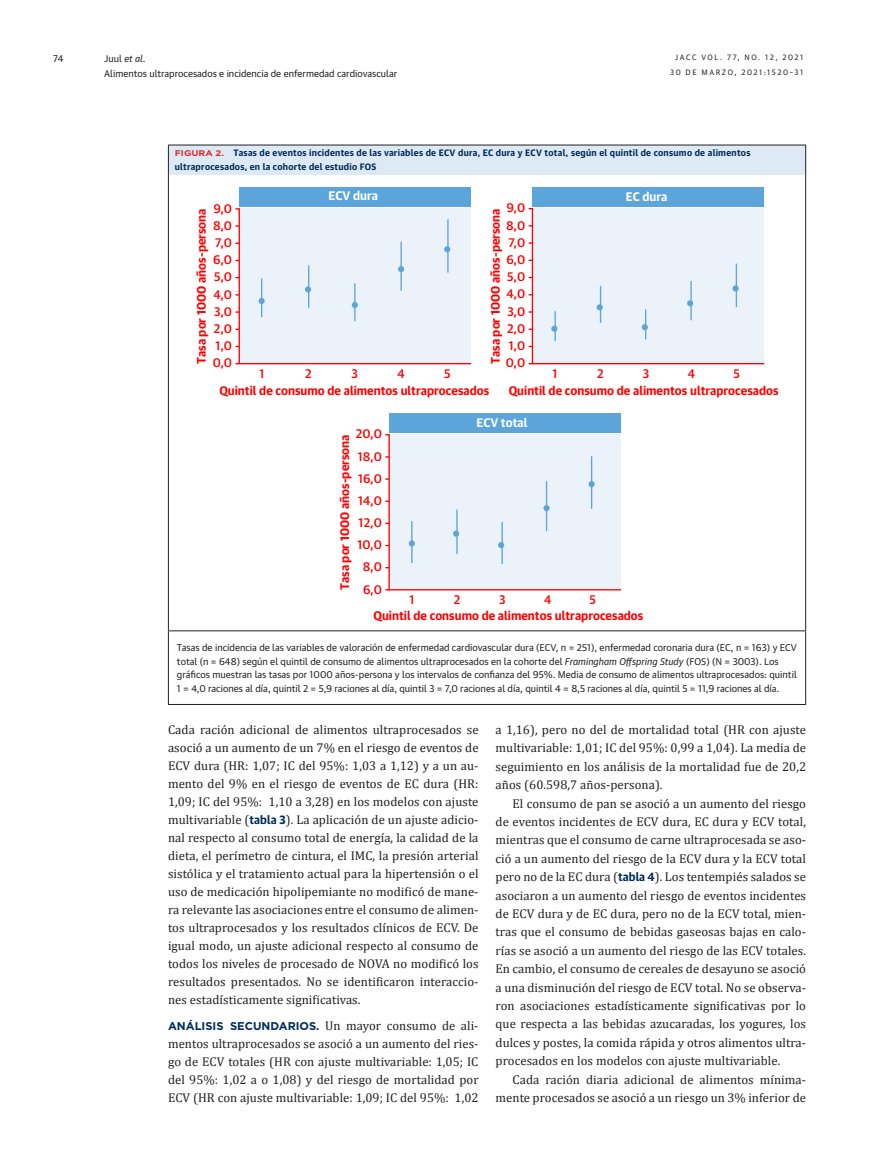
<style>
.page{position:relative;width:872px;height:1170px;background:#fff}
.page>*{position:absolute;margin:0;border:0;box-sizing:border-box;transform-origin:0 0}
.t1{font:12.75px/18px "Cambria";letter-spacing:.005em;color:#221f1f;text-align:justify}
.t2{font:700 12px "Guardian Text Sans";color:#f00}
.t3{font:500 12px "Guardian Text Sans";color:#f00}
.t4{font:700 12px "Guardian Text Sans";color:#fff}
.t5{font:700 11.25px "Gotham";color:#002c5b}
.t6{font:9.45px/13.5px "Guardian Text Sans";color:#221f1f}
.t7{font:italic 9.45px "Guardian Text Sans";color:#221f1f}
.t8{font:700 9px/13.5px "Guardian Text Sans";letter-spacing:.03em;color:#002c5b}
.t9{font:7.5px "Guardian Text Sans";letter-spacing:.205em;color:#221f1f}
.s1{font-style:normal}
.s2{font-family:"Gotham";font-size:8.25px;color:#e12a2c}
.s3{font-style:italic}
.s4{font-family:"Guardian Text Sans";font-weight:700;font-size:11.55px;color:#002c5b}
.s5{font-family:"Cambria";font-weight:400;font-size:12.75px;color:#221f1f}
</style>
<div class="page">
<div style="left:168px;top:145px;width:637px;height:29px;background:#dee9f6"></div>
<hr style="left:168px;top:174px;width:1px;height:456px;background:#221f1f">
<hr style="left:805px;top:174px;width:1px;height:456px;background:#221f1f">
<hr style="left:168px;top:630px;width:638px;height:1px;background:#221f1f">
<hr style="left:168px;top:631px;width:1px;height:73px;background:#221f1f">
<hr style="left:805px;top:631px;width:1px;height:73px;background:#221f1f">
<hr style="left:168px;top:704px;width:638px;height:1px;background:#221f1f">
<svg style="left:168px;top:146px;width:1px;height:28px"></svg>
<hr style="left:168px;top:145px;width:638px;height:1px;background:#221f1f">
<svg style="left:805px;top:145px;width:1px;height:29px"></svg>
<div style="left:239px;top:187px;width:231px;height:19px;background:#5ba5da"></div>
<div style="left:532px;top:187px;width:231px;height:19px;background:#5ba5da"></div>
<div style="left:389px;top:413px;width:232px;height:19px;background:#5ba5da"></div>
<div style="left:235px;top:208px;width:237px;height:157px;background:#ebf2fa"></div>
<div style="left:528px;top:207px;width:237px;height:158px;background:#ebf2fa"></div>
<div style="left:385px;top:434px;width:237px;height:157px;background:#ebf2fa"></div>
<p class="t6" style="left:53px;top:52px;width:12px">74</p>
<p class="t7" style="left:104px;top:54px;width:43px"><span class="s1">Juul</span> et al.</p>
<p class="t9" style="left:675px;top:53px;width:130px">JACC VOL. 77, NO. 12, 2021</p>
<p class="t6" style="left:104px;top:67px;width:294px">Alimentos ultraprocesados e incidencia de enfermedad cardiovascular</p>
<p class="t9" style="left:670px;top:68px;width:135px">30 DE MARZO, 2021:1520–31</p>
<p class="t8" style="left:175px;top:147px;width:577px"><span class="s2">FIGURA 2.</span> Tasas de eventos incidentes de las variables de ECV dura, EC dura y ECV total, según el quintil de consumo de alimentos ultraprocesados, en la cohorte del estudio FOS</p>
<p class="t4" style="left:328px;top:191px;width:51px">ECV dura</p>
<p class="t4" style="left:626px;top:192px;width:43px">EC dura</p>
<p class="t3" style="left:506px;top:201px;width:20px">9,0</p>
<p class="t3" style="left:213px;top:201px;width:20px">9,0</p>
<p class="t2" style="left:196px;top:364px;width:157px;rotate:-90deg">Tasa por 1000 años-persona</p>
<p class="t2" style="left:490px;top:364px;width:157px;rotate:-90deg">Tasa por 1000 años-persona</p>
<p class="t3" style="left:506px;top:218px;width:21px">8,0</p>
<p class="t3" style="left:213px;top:219px;width:21px">8,0</p>
<p class="t3" style="left:508px;top:236px;width:18px">7,0</p>
<p class="t3" style="left:215px;top:236px;width:18px">7,0</p>
<p class="t3" style="left:506px;top:253px;width:20px">6,0</p>
<p class="t3" style="left:213px;top:253px;width:20px">6,0</p>
<p class="t3" style="left:507px;top:270px;width:19px">5,0</p>
<p class="t3" style="left:214px;top:270px;width:19px">5,0</p>
<p class="t3" style="left:506px;top:287px;width:20px">4,0</p>
<p class="t3" style="left:213px;top:287px;width:20px">4,0</p>
<p class="t3" style="left:507px;top:304px;width:19px">3,0</p>
<p class="t3" style="left:214px;top:304px;width:19px">3,0</p>
<p class="t3" style="left:507px;top:322px;width:20px">2,0</p>
<p class="t3" style="left:214px;top:322px;width:20px">2,0</p>
<p class="t3" style="left:508px;top:339px;width:18px">1,0</p>
<p class="t3" style="left:215px;top:339px;width:18px">1,0</p>
<p class="t3" style="left:213px;top:356px;width:21px">0,0</p>
<p class="t3" style="left:506px;top:356px;width:21px">0,0</p>
<p class="t3" style="left:259px;top:366px;width:7px">1</p>
<p class="t3" style="left:305px;top:366px;width:8px">2</p>
<p class="t3" style="left:351px;top:366px;width:8px">3</p>
<p class="t2" style="left:219px;top:385px;width:271px">Quintil de consumo de alimentos ultraprocesados</p>
<p class="t3" style="left:552px;top:366px;width:7px">1</p>
<p class="t3" style="left:597px;top:366px;width:8px">2</p>
<p class="t3" style="left:642px;top:366px;width:8px">3</p>
<p class="t3" style="left:397px;top:366px;width:9px">4</p>
<p class="t3" style="left:444px;top:366px;width:8px">5</p>
<p class="t3" style="left:687px;top:366px;width:9px">4</p>
<p class="t3" style="left:733px;top:366px;width:8px">5</p>
<p class="t2" style="left:509px;top:385px;width:271px">Quintil de consumo de alimentos ultraprocesados</p>
<p class="t3" style="left:356px;top:427px;width:27px">20,0</p>
<p class="t2" style="left:340px;top:590px;width:157px;rotate:-90deg">Tasa por 1000 años-persona</p>
<p class="t3" style="left:358px;top:449px;width:26px">18,0</p>
<p class="t3" style="left:358px;top:471px;width:25px">16,0</p>
<p class="t3" style="left:358px;top:493px;width:25px">14,0</p>
<p class="t3" style="left:359px;top:516px;width:25px">12,0</p>
<p class="t3" style="left:357px;top:538px;width:26px">10,0</p>
<p class="t3" style="left:363px;top:560px;width:21px">8,0</p>
<p class="t3" style="left:363px;top:582px;width:20px">6,0</p>
<p class="t4" style="left:476px;top:418px;width:53px">ECV total</p>
<p class="t3" style="left:409px;top:592px;width:7px">1</p>
<p class="t3" style="left:454px;top:592px;width:8px">2</p>
<p class="t3" style="left:499px;top:592px;width:8px">3</p>
<p class="t3" style="left:544px;top:592px;width:9px">4</p>
<p class="t3" style="left:589px;top:592px;width:8px">5</p>
<p class="t2" style="left:373px;top:611px;width:271px">Quintil de consumo de alimentos ultraprocesados</p>
<p class="t6" style="left:177px;top:641px;width:621px">Tasas de incidencia de las variables de valoración de enfermedad cardiovascular dura (ECV, n = 251), enfermedad coronaria dura (EC, n = 163) y ECV total (n = 648) según el quintil de consumo de alimentos ultraprocesados en la cohorte del <span class="s3">Framingham Offspring Study</span> (FOS) (N = 3003). Los gráficos muestran las tasas por 1000 años-persona y los intervalos de confianza del 95%. Media de consumo de alimentos ultraprocesados: quintil 1 = 4,0 raciones al día, quintil 2 = 5,9 raciones al día, quintil 3 = 7,0 raciones al día, quintil 4 = 8,5 raciones al día, quintil 5 = 11,9 raciones al día.</p>
<p class="t1" style="left:168px;top:721px;width:312px">Cada ración adicional de alimentos ultraprocesados se asoció a un aumento de un 7% en el riesgo de eventos de ECV dura (HR: 1,07; IC del 95%: 1,03 a 1,12) y a un au&shy;mento del 9% en el riesgo de eventos de EC dura (HR:<br>1,09; IC del 95%: 1,10 a 3,28) en los modelos con ajuste multivariable (<span class="s4">tabla 3</span>). La aplicación de un ajuste adicio&shy;nal respecto al consumo total de energía, la calidad de la dieta, el perímetro de cintura, el IMC, la presión arterial sistólica y el tratamiento actual para la hipertensión o el uso de medicación hipolipemiante no modificó de mane&shy;ra relevante las asociaciones entre el consumo de alimen&shy;tos ultraprocesados y los resultados clínicos de ECV. De igual modo, un ajuste adicional respecto al consumo de todos los niveles de procesado de NOVA no modificó los resultados presentados. No se identificaron interaccio&shy;nes estadísticamente significativas.</p>
<p class="t5" style="left:168px;top:1019px;width:312px">ANÁLISIS SECUNDARIOS. <span class="s5">Un mayor consumo de ali-</span></p>
<p class="t1" style="left:168px;top:1035px;width:312px">mentos ultraprocesados se asoció a un aumento del ries&shy;go de ECV totales (HR con ajuste multivariable: 1,05; IC del 95%: 1,02 a o 1,08) y del riesgo de mortalidad por ECV (HR con ajuste multivariable: 1,09; IC del 95%: 1,02</p>
<p class="t1" style="left:495px;top:721px;width:312px;line-height:18.5px">a 1,16), pero no del de mortalidad total (HR con ajuste multivariable: 1,01; IC del 95%: 0,99 a 1,04). La media de seguimiento en los análisis de la mortalidad fue de 20,2 años (60.598,7 años-persona).</p>
<p class="t1" style="left:495px;top:795px;width:312px;line-height:18.5px;text-indent:17px">El consumo de pan se asoció a un aumento del riesgo de eventos incidentes de ECV dura, EC dura y ECV total, mientras que el consumo de carne ultraprocesada se aso&shy;ció a un aumento del riesgo de la ECV dura y la ECV total pero no de la EC dura (<span class="s4">tabla 4</span>). Los tentempiés salados se asociaron a un aumento del riesgo de eventos incidentes de ECV dura y de EC dura, pero no de la ECV total, mien&shy;tras que el consumo de bebidas gaseosas bajas en calo&shy;rías se asoció a un aumento del riesgo de las ECV totales.<br>En cambio, el consumo de cereales de desayuno se asoció a una disminución del riesgo de ECV total. No se observa&shy;ron asociaciones estadísticamente significativas por lo que respecta a las bebidas azucaradas, los yogures, los dulces y postes, la comida rápida y otros alimentos ultra&shy;procesados en los modelos con ajuste multivariable.</p>
<p class="t1" style="left:495px;top:1071px;width:312px;line-height:18.5px;text-align:right">Cada ración diaria adicional de alimentos mínima&shy;mente procesados se asoció a un riesgo un 3% inferior de</p>
</div>
